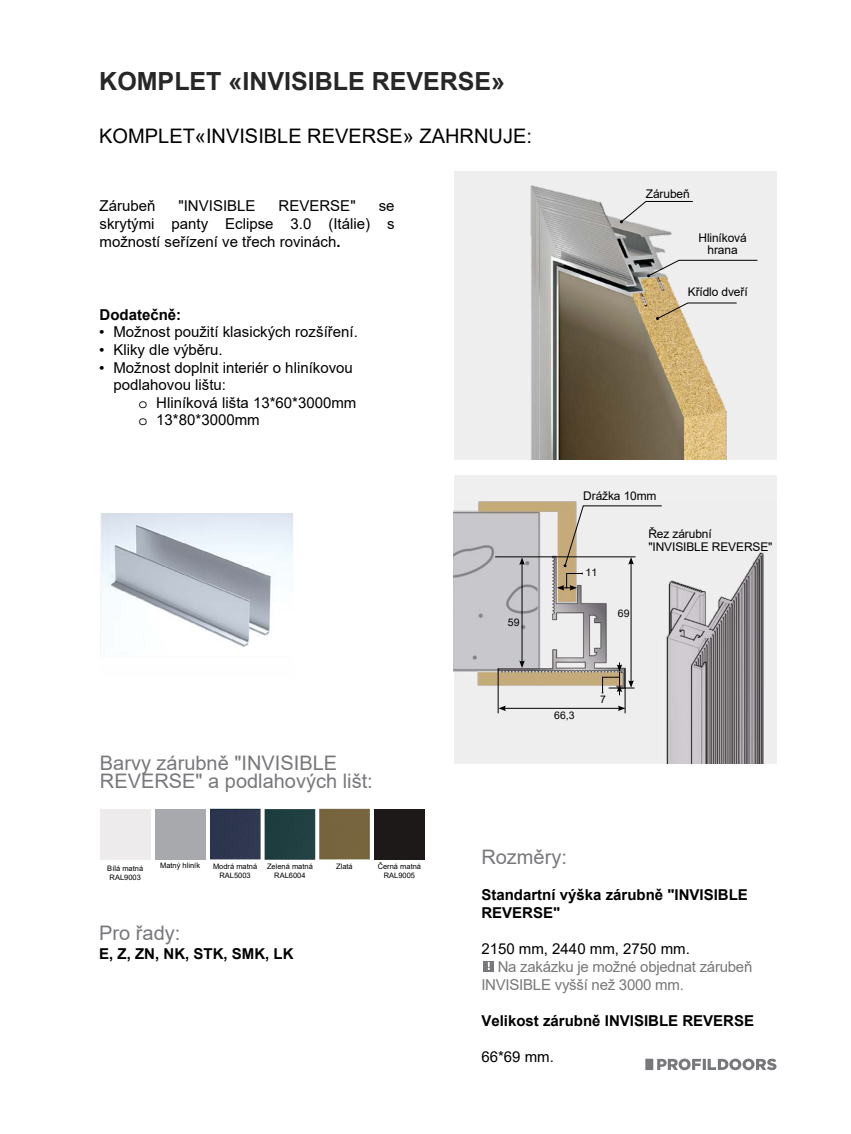
<style>
.page{position:relative;width:851px;height:1134px;background:#fff}
.page>*{position:absolute;margin:0;border:0;box-sizing:border-box;transform-origin:0 0}
.t1{font:700 25px "Arial";color:#282727}
.t2{font:20px/18.8px "Arial";color:#77787b}
.t3{font:20px "Arial";color:#000}
.t4{font:15px/18px "Arial";color:#000}
.t5{font:700 15px/18px "Arial";color:#000}
.t6{font:15px/18px "Arial";letter-spacing:-.015em;color:#77787b}
.t7{font:15px "Arial";color:#000}
.t8{font:12px/12.5px "Arial";letter-spacing:-.01em;color:#000}
.t9{font:10.5px "Arial";color:#000}
.t10{font:7.5px/9px "Arial";color:#000;text-align:center}
.s1{font-style:inherit}
.s2{font-weight:700}
.s3{font-family:"Ubuntu"}
.s4{font-family:"Courier Std"}
</style>
<div class="page">
<svg style="left:645px;top:1059px;width:131px;height:11px"></svg>
<div style="left:453px;top:476px;width:323px;height:288px;background:#efeff0"></div>
<img style="left:453px;top:501px;width:311px;height:263px">
<img style="left:100px;top:513px;width:193px;height:143px">
<img style="left:454px;top:171px;width:322px;height:288px">
<hr style="left:498px;top:668px;width:1px;height:45px;background:#000">
<hr style="left:624px;top:668px;width:1px;height:45px;background:#000">
<hr style="left:495px;top:557px;width:140px;height:1px;background:#000">
<hr style="left:504px;top:708px;width:115px;height:1px;background:#000">
<svg style="left:498px;top:705px;width:8px;height:6px"></svg>
<svg style="left:617px;top:705px;width:8px;height:6px"></svg>
<hr style="left:521px;top:563px;width:1px;height:99px;background:#000">
<svg style="left:519px;top:557px;width:5px;height:8px"></svg>
<svg style="left:519px;top:660px;width:5px;height:8px"></svg>
<hr style="left:630px;top:563px;width:1px;height:119px;background:#000">
<svg style="left:563px;top:505px;width:99px;height:62px"></svg>
<svg style="left:619px;top:201px;width:74px;height:22px;background:#e0e0e1"></svg>
<svg style="left:647px;top:260px;width:111px;height:17px;background:#d6d6d6"></svg>
<svg style="left:656px;top:302px;width:81px;height:18px"></svg>
<svg style="left:556px;top:573px;width:27px;height:18px"></svg>
<svg style="left:601px;top:662px;width:33px;height:33px"></svg>
<div style="left:210px;top:809px;width:50px;height:50px;background:#2e364f"></div>
<div style="left:264px;top:809px;width:51px;height:51px;background:#1f3f40"></div>
<div style="left:319px;top:809px;width:51px;height:50px;background:#76653e"></div>
<div style="left:100px;top:809px;width:51px;height:50px;background:#edebeb"></div>
<div style="left:374px;top:809px;width:51px;height:50px;background:#1c1918"></div>
<div style="left:155px;top:809px;width:51px;height:50px;background:#a7a9ac"></div>
<div style="left:483px;top:961px;width:11px;height:10px;background:#77787b"></div>
<svg style="left:487px;top:962px;width:2px;height:8px"></svg>
<h1 class="t1" style="left:99px;top:63px;width:407px">KOMPLET «INVISIBLE REVERSE»</h1>
<h2 class="t3" style="left:99px;top:122px;width:434px">KOMPLET«INVISIBLE REVERSE» ZAHRNUJE:</h2>
<p class="t4" style="left:99px;top:197px;width:57px">Zárubeň</p>
<p class="t4" style="left:178px;top:197px;width:79px">"INVISIBLE</p>
<p class="t7" style="left:278px;top:195px;width:79px">REVERSE<span class="s1">"</span></p>
<p class="t4" style="left:99px;top:197px;width:296px;text-align:justify;text-indent:279px">se skrytými panty Eclipse 3.0 (Itálie) s možností seřízení ve třech rovinách<span class="s2">.</span></p>
<p class="t5" style="left:99px;top:306px;width:83px">Dodatečně:</p>
<p class="t4" style="left:99px;top:322px;width:260px"><span class="s3">•</span> Možnost použití klasických rozšíření.</p>
<p class="t4" style="left:99px;top:340px;width:125px"><span class="s3">•</span> Kliky dle výběru.</p>
<p class="t4" style="left:113px;top:359px;width:241px;line-height:17.5px;text-indent:-14px"><span class="s3">•</span> Možnost doplnit interiér o hliníkovou podlahovou lištu:</p>
<p class="t4" style="left:138px;top:394px;width:219px;line-height:17.5px"><span class="s4">o</span> Hliníková lišta 13*60*3000mm <span class="s4">o</span> 13*80*3000mm</p>
<p class="t9" style="left:508px;top:615px;width:13px">59</p>
<p class="t8" style="left:645px;top:187px;width:45px">Zárubeň</p>
<p class="t8" style="left:698px;top:231px;width:50px;text-align:center">Hliníková hrana</p>
<p class="t8" style="left:687px;top:286px;width:61px">Křídlo dveří</p>
<p class="t8" style="left:583px;top:490px;width:75px">Drážka 10mm</p>
<p class="t9" style="left:585px;top:565px;width:13px">11</p>
<p class="t8" style="left:648px;top:528px;width:125px">Řez zárubní "INVISIBLE REVERSE"</p>
<p class="t9" style="left:617px;top:606px;width:13px">69</p>
<h2 class="t2" style="left:100px;top:753px;width:274px">Barvy zárubně <span class="s1">"</span>INVISIBLE<br>REVERSE<span class="s1">"</span> a podlahových lišt:</h2>
<p class="t9" style="left:554px;top:708px;width:22px">66,3</p>
<p class="t9" style="left:600px;top:692px;width:7px">7</p>
<p class="t10" style="left:107px;top:863px;width:37px">Bílá matná<br>RAL9003</p>
<p class="t10" style="left:160px;top:861px;width:42px">Matný hliník</p>
<p class="t10" style="left:213px;top:861px;width:46px">Modrá matná<br>RAL5003</p>
<p class="t10" style="left:267px;top:861px;width:47px">Zelená matná<br>RAL6004</p>
<p class="t10" style="left:336px;top:861px;width:18px">Zlatá</p>
<p class="t10" style="left:377px;top:861px;width:45px">Černá matná<br>RAL9005</p>
<h2 class="t2" style="left:99px;top:924px;width:83px">Pro řady:</h2>
<p class="t5" style="left:99px;top:944px;width:196px">E, Z, ZN, NK, STK, SMK, LK</p>
<h2 class="t2" style="left:481px;top:848px;width:87px">Rozměry:</h2>
<p class="t5" style="left:481px;top:886px;width:268px">Standartní výška zárubně <span class="s1">"</span>INVISIBLE<br>REVERSE<span class="s1">"</span></p>
<p class="t4" style="left:481px;top:939px;width:210px">2150 mm, 2440 mm, 2750 mm.</p>
<p class="t6" style="left:481px;top:957px;width:272px;text-indent:16px">Na zakázku je možné objednat zárubeň<br>INVISIBLE vyšší než 3000 mm.</p>
<p class="t5" style="left:481px;top:1012px;width:274px">Velikost zárubně INVISIBLE REVERSE</p>
<p class="t4" style="left:481px;top:1047px;width:74px">66*69 mm.</p>
</div>
